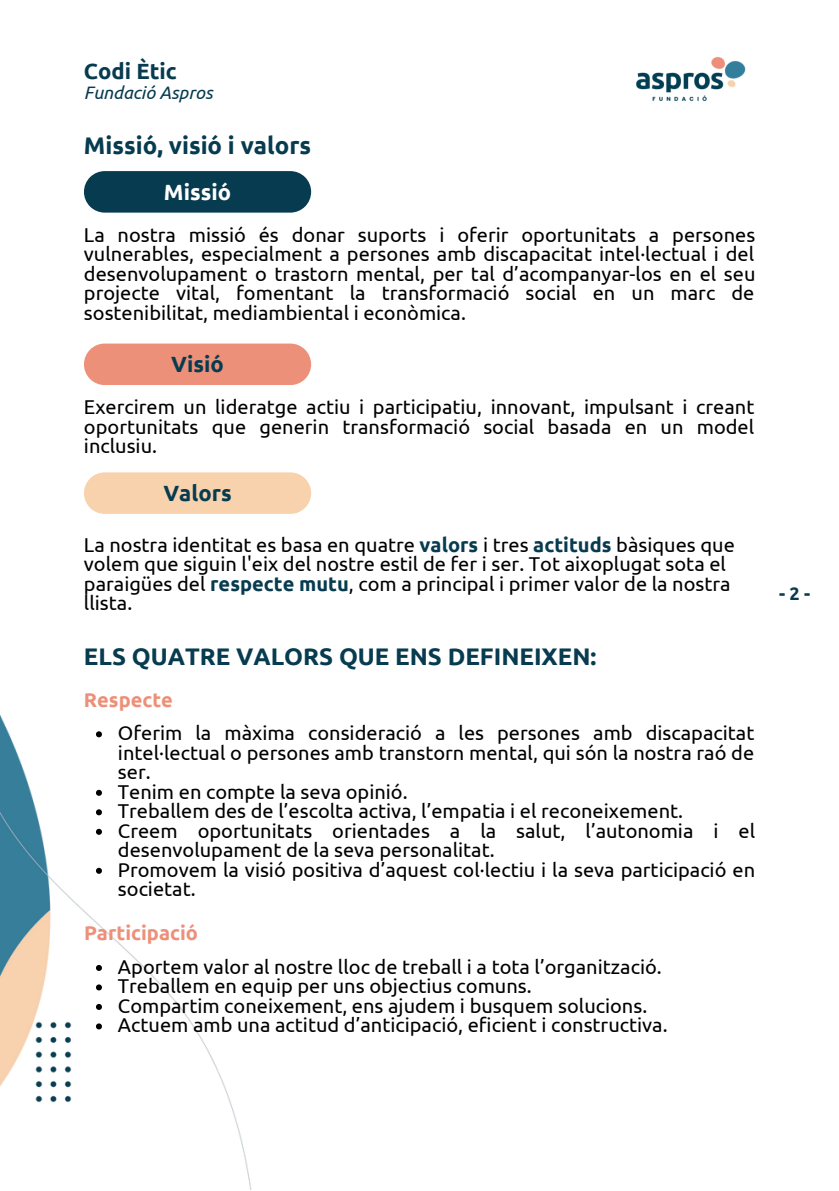
<style>
.page{position:relative;width:839px;height:1191px;background:#fff}
.page>*{position:absolute;margin:0;border:0;box-sizing:border-box;transform-origin:0 0}
.t1{font:700 24px "Ubuntu";color:#073b4f}
.t2{font:700 22px "Ubuntu";color:#073b4f}
.t3{font:700 22px "Ubuntu";color:#fff}
.t4{font:20px/19.6px "Ubuntu";color:#000;text-align:justify}
.t5{font:700 20px "Ubuntu";color:#ed907a}
.t6{font:italic 18px "Ubuntu";color:#073b4f}
.t7{font:700 18px "Ubuntu";color:#073b4f}
.s1{font-weight:700;color:#073b4f}
</style>
<div class="page">
<img style="left:0;top:715px;width:252px;height:475px">
<img style="left:636px;top:56px;width:110px;height:45px">
<svg style="left:84px;top:171px;width:227px;height:42px;background:#134457"></svg>
<div style="left:84px;top:344px;width:227px;height:41px;background:#ed907a"></div>
<div style="left:84px;top:472px;width:227px;height:42px;background:#f8d2ad"></div>
<svg style="left:96px;top:731px;width:6px;height:6px"></svg>
<svg style="left:96px;top:790px;width:6px;height:6px"></svg>
<svg style="left:96px;top:809px;width:6px;height:6px"></svg>
<svg style="left:96px;top:829px;width:6px;height:6px"></svg>
<svg style="left:96px;top:868px;width:6px;height:6px"></svg>
<svg style="left:96px;top:965px;width:6px;height:6px"></svg>
<svg style="left:96px;top:984px;width:6px;height:6px"></svg>
<svg style="left:96px;top:1004px;width:6px;height:6px"></svg>
<svg style="left:96px;top:1023px;width:6px;height:6px"></svg>
<p class="t2" style="left:84px;top:59px;width:94px">Codi Ètic</p>
<p class="t6" style="left:84px;top:82px;width:130px">Fundació Aspros</p>
<p class="t1" style="left:84px;top:132px;width:229px">Missió, visió i valors</p>
<p class="t3" style="left:164px;top:179px;width:69px">Missió</p>
<p class="t4" style="left:84px;top:224px;width:673px">La nostra missió és donar suports i oferir oportunitats a persones vulnerables, especialment a persones amb discapacitat intel·lectual i del desenvolupament o trastorn mental, per tal d’acompanyar-los en el seu projecte vital, fomentant la transformació social en un marc de sostenibilitat, mediambiental i econòmica.</p>
<p class="t2" style="left:171px;top:352px;width:54px">Visió</p>
<p class="t4" style="left:84px;top:397px;width:672px">Exercirem un lideratge actiu i participatiu, innovant, impulsant i creant oportunitats que generin transformació social basada en un model inclusiu.</p>
<p class="t2" style="left:163px;top:480px;width:70px">Valors</p>
<p class="t4" style="left:84px;top:535px;width:652px;text-align:left">La nostra identitat es basa en quatre <span class="s1">valors</span> i tres <span class="s1">actituds</span> bàsiques que volem que siguin l'eix del nostre estil de fer i ser. Tot aixoplugat sota el paraigües del <span class="s1">respecte mutu</span>, com a principal i primer valor de la nostra llista.</p>
<p class="t1" style="left:84px;top:642px;width:514px">ELS QUATRE VALORS QUE ENS DEFINEIXEN:</p>
<p class="t5" style="left:84px;top:688px;width:91px">Respecte</p>
<p class="t4" style="left:118px;top:723px;width:638px">Oferim la màxima consideració a les persones amb discapacitat intel·lectual o persones amb transtorn mental, qui són la nostra raó de ser.</p>
<p class="t4" style="left:118px;top:782px;width:291px">Tenim en compte la seva opinió.</p>
<p class="t4" style="left:118px;top:801px;width:566px">Treballem des de l’escolta activa, l’empatia i el reconeixement.</p>
<p class="t4" style="left:118px;top:821px;width:638px">Creem oportunitats orientades a la salut, l’autonomia i el desenvolupament de la seva personalitat.</p>
<p class="t4" style="left:118px;top:860px;width:638px">Promovem la visió positiva d’aquest col·lectiu i la seva participació en societat.</p>
<p class="t5" style="left:84px;top:922px;width:115px">Participació</p>
<p class="t4" style="left:118px;top:957px;width:545px">Aportem valor al nostre lloc de treball i a tota l’organització.</p>
<p class="t4" style="left:118px;top:976px;width:415px">Treballem en equip per uns objectius comuns.</p>
<p class="t4" style="left:118px;top:996px;width:531px">Compartim coneixement, ens ajudem i busquem solucions.</p>
<p class="t4" style="left:118px;top:1015px;width:551px">Actuem amb una actitud d’anticipació, eficient i constructiva.</p>
<p class="t7" style="left:779px;top:583px;width:33px">-2-</p>
</div>
